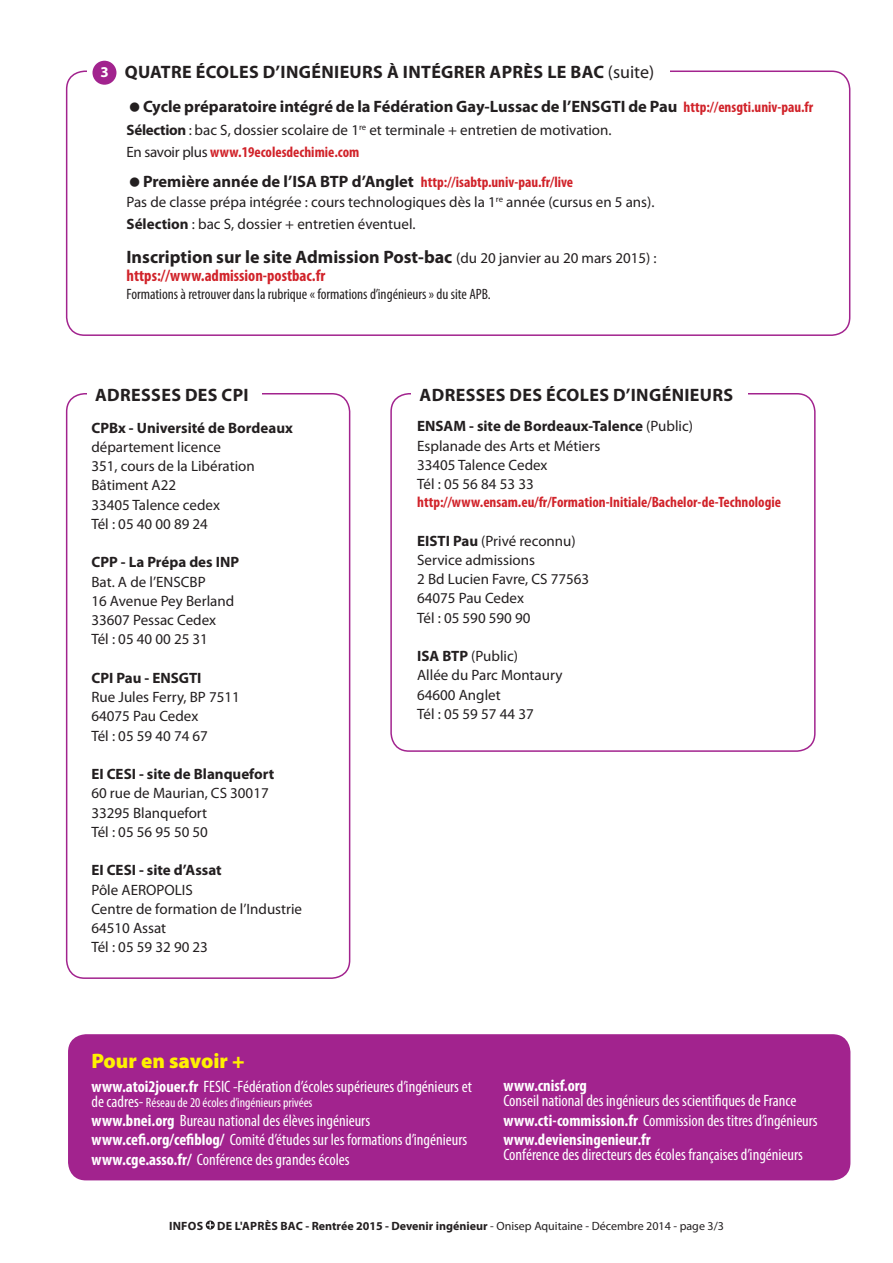
<style>
.page{position:relative;width:893px;height:1263px;background:#fff}
.page>*{position:absolute;margin:0;border:0;box-sizing:border-box;transform-origin:0 0}
.t1{font:900 21px "Myriad Pro";color:#fff101}
.t2{font:700 18px "Myriad Pro";letter-spacing:.02em;color:#231f20}
.t3{font:700 18px "Myriad Pro";color:#231f20}
.t4{font:condensed 16.5px/19.2px "Myriad Pro";color:#fff}
.t5{font:700 16.5px "Myriad Pro";color:#231f20}
.t6{font:700 condensed 16.5px "Myriad Pro";color:#d1232a}
.t7{font:700 condensed 16.5px "Myriad Pro";color:#fff}
.t8{font:15px/19.2px "Myriad Pro";color:#231f20}
.t9{font:700 condensed 15px "Myriad Pro";color:#d1232a}
.t10{font:700 15px "Myriad Pro";color:#231f20}
.t11{font:condensed 15px "Myriad Pro";color:#231f20}
.t12{font:700 15px "Myriad Pro";color:#fff}
.t13{font:condensed 13.5px "Myriad Pro";color:#fff}
.t14{font:700 12px "Myriad Pro";color:#231f20}
.s1{font-weight:400}
.s2{font-stretch:normal;font-size:16.5px;color:#231f20}
.s3{font-weight:700}
.s4{font-weight:700;font-stretch:condensed;color:#d1232a}
.s5{font-stretch:condensed;font-size:15px;color:#d1232a}
.s6{font-weight:400;font-size:15px}
.s7{font-size:16.5px}
</style>
<div class="page">
<svg style="left:206px;top:1220px;width:9px;height:9px"></svg>
<svg style="left:207px;top:1222px;width:7px;height:6px"></svg>
<div style="left:68px;top:1034px;width:782px;height:146px;background:#a2238e;border-radius:18px"></div>
<div style="left:66px;top:71px;width:784px;height:265px;border:2px solid #a2238e;border-radius:18px"></div>
<div style="left:66px;top:393px;width:284px;height:586px;border:2px solid #a2238e;border-radius:18px"></div>
<div style="left:390px;top:393px;width:426px;height:359px;border:2px solid #a2238e;border-radius:18px"></div>
<div style="left:87px;top:55px;width:582px;height:36px;background:#fff"></div>
<div style="left:87px;top:378px;width:174px;height:29px;background:#fff"></div>
<div style="left:411px;top:378px;width:336px;height:29px;background:#fff"></div>
<div style="left:92px;top:61px;width:24px;height:24px;background:#a2238e;border-radius:50%"></div>
<p class="t12" style="left:100px;top:64px;width:10px">3</p>
<p class="t2" style="left:125px;top:62px;width:531px">QUATRE écoles d’ingénieurs à intégrer après le bac <span class="s1">(suite)</span></p>
<p class="t5" style="left:143px;top:98px;width:439px">Cycle préparatoire intégré de la Fédération Gay-Lussac de l’ENSG</p>
<p class="t9" style="left:612px;top:99px;width:203px"><span class="s2">TI de Pau</span> http://ensgti.univ-pau.fr</p>
<p class="t8" style="left:126px;top:119px;width:487px;line-height:22.2px"><span class="s3">Sélection</span> : bac S, dossier scolaire de 1<sup>re</sup> et terminale + entretien de motivation.<br>En savoir plus <span class="s4">www.19ecolesdechimie.com</span></p>
<p class="t5" style="left:143px;top:172px;width:432px">Première année de l’ISA BTP d’Anglet <span class="s5">http://isabtp.univ-pau.fr/live</span></p>
<p class="t8" style="left:126px;top:191px;width:530px;line-height:22.2px">Pas de classe prépa intégrée : cours technologiques dès la 1<sup>re</sup> année (cursus en 5 ans).<br><span class="s3">Sélection</span> : bac S, dossier + entretien éventuel.</p>
<p class="t3" style="left:126px;top:247px;width:532px">Inscription sur le site Admission Post-bac <span class="s6">(du 20 janvier au 20 mars 2015) :</span></p>
<p class="t6" style="left:126px;top:267px;width:200px">https://www.admission-postbac.fr</p>
<p class="t11" style="left:126px;top:286px;width:366px">Formations à retrouver dans la rubrique « formations d’ingénieurs » du site APB.</p>
<p class="t2" style="left:95px;top:385px;width:155px">Adresses des CPI</p>
<p class="t2" style="left:420px;top:385px;width:315px">Adresses des écoles d’ingénieurs</p>
<p class="t10" style="left:91px;top:419px;width:203px">CPBx - Université de Bordeaux</p>
<p class="t8" style="left:91px;top:437px;width:165px">département licence<br>351, cours de la Libération<br>Bâtiment A22<br>33405 Talence cedex<br>Tél : 05 40 00 89 24</p>
<p class="t10" style="left:91px;top:554px;width:10px">CPP</p>
<p class="t10" style="left:121px;top:554px;width:110px">- La Prépa des INP</p>
<p class="t8" style="left:91px;top:572px;width:74px">Bat. A de l’ENSC</p>
<p class="t8" style="left:91px;top:572px;width:144px;text-indent:98px">BP<br>16 Avenue Pey Berland<br>33607 Pessac Cedex<br>Tél : 05 40 00 25 31</p>
<p class="t10" style="left:91px;top:669px;width:71px">CPI Pau - ENSG</p>
<p class="t10" style="left:189px;top:669px;width:14px">TI</p>
<p class="t8" style="left:91px;top:688px;width:150px">Rue Jules Ferry, BP 7511<br>64075 Pau Cedex<br>Tél : 05 59 40 74 67</p>
<p class="t10" style="left:91px;top:766px;width:185px">EI CESI - site de Blanquefort</p>
<p class="t8" style="left:91px;top:784px;width:179px">60 rue de Maurian, CS 30017<br>33295 Blanquefort<br>Tél : 05 56 95 50 50</p>
<p class="t10" style="left:91px;top:862px;width:132px">EI CES I - site d’Assat</p>
<p class="t8" style="left:91px;top:880px;width:212px">Pôle AEROPOLIS<br>Centre de formation de l’I ndustrie<br>64510 Assat<br>Tél : 05 59 32 90 23</p>
<p class="t8" style="left:417px;top:417px;width:277px"><span class="s3">ENSAM - site de Bordeaux-Talence</span> (Public)<br>Esplanade des Arts et Métiers<br>33405 Talence Cedex<br>Tél : 05 56 84 53 33</p>
<p class="t9" style="left:417px;top:494px;width:365px">http://www.ensam.eu/fr/Formation-Initiale/Bachelor-de-Technologie</p>
<p class="t8" style="left:417px;top:531px;width:174px"><span class="s3">EISTI Pau</span> (Privé reconnu)<br>Service admissions<br>2 Bd Lucien Favre, CS 77563<br>64075 Pau Cedex<br>Tél : 05 590 590 90</p>
<p class="t8" style="left:417px;top:647px;width:147px"><span class="s3">ISA BTP</span> (Public)<br>Allée du Parc Montaury<br>64600 Anglet<br>Tél : 05 59 57 44 37</p>
<h1 class="t1" style="left:91px;top:1049px;width:155px">Pour en savoir +</h1>
<p class="t4" style="left:91px;top:1077px;width:382px"><span class="s3">www.atoi2jouer.fr</span> FESIC -Fédération d’écoles supérieures d’ingénieurs et</p>
<p class="t13" style="left:91px;top:1095px;width:223px"><span class="s7">de cadres-</span> Réseau de 20 écoles d’ingénieurs privées</p>
<p class="t4" style="left:91px;top:1111px;width:377px"><span class="s3">www.bnei.org</span> Bureau national des élèves ingénieurs <span class="s3">www.cefi.org/cefiblog/</span> Comité d’études sur les formations d’ingénieurs <span class="s3">www.cge.asso.fr/</span> Conférence des grandes écoles</p>
<p class="t7" style="left:503px;top:1077px;width:85px">www.cnisf.org</p>
<p class="t4" style="left:503px;top:1092px;width:316px">Conseil national des ingénieurs des scientifiques de France <span class="s3">www.cti-commission.fr</span> Commission des titres d’ingénieurs <span class="s3">www.deviensingenieur.fr</span></p>
<p class="t4" style="left:503px;top:1145px;width:301px">Conférence des directeurs des écoles françaises d’ingénieurs</p>
<p class="t14" style="left:169px;top:1219px;width:556px">Infos de l'Après Bac - Rentrée 2015 - Devenir ingénieur <span class="s1">- Onisep Aquitaine - Décembre 2014 - page 3/3</span></p>
</div>
